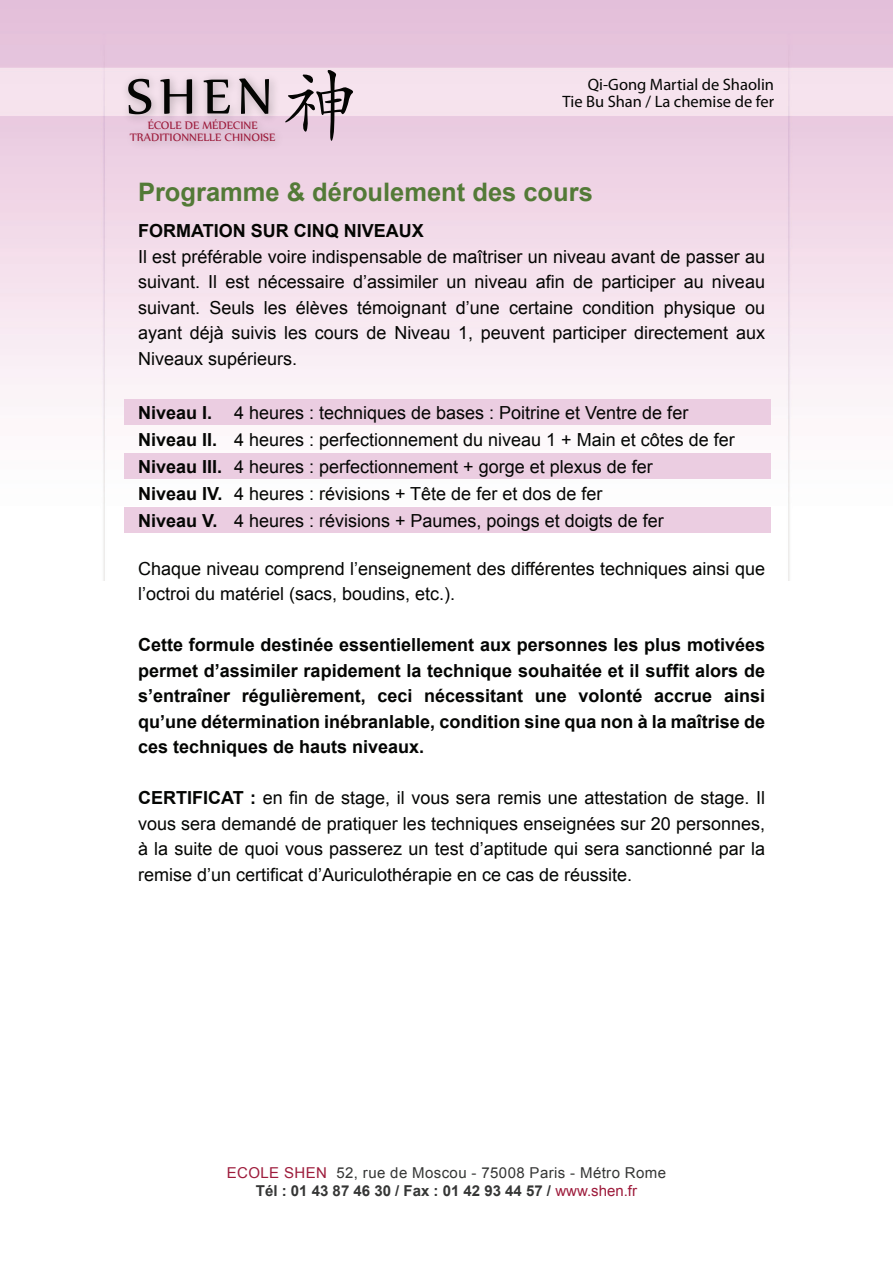
<style>
.page{position:relative;width:893px;height:1263px;background:#fff}
.page>*{position:absolute;margin:0;border:0;box-sizing:border-box;transform-origin:0 0}
.t1{font:59.85px "Nyala";color:#040503}
.t2{font:700 25.5px "Arial";color:#537a37}
.t3{font:18px/25.5px "Arial";color:#040503}
.t4{font:700 18px/27px "Arial";color:#040503}
.t5{font:16.5px/16.5px "Myriad Pro";color:#040503;text-align:right}
.t6{font:15px/18px "Arial";letter-spacing:.025em;color:#353635;text-align:center}
.t7{font:13.2px "Nyala";color:#9d1b3b}
.s1{font-family:"Adobe Kaiti Std";font-size:76.35px}
.s2{font-weight:700}
.s3{color:#9d1b3b}
</style>
<div class="page">
<div style="left:125px;top:399px;width:646px;height:26px;background:#ebcde1"></div>
<div style="left:125px;top:453px;width:646px;height:26px;background:#ebcde1"></div>
<div style="left:125px;top:507px;width:646px;height:26px;background:#ebcde1"></div>
<img style="left:119px;top:108px;width:172px;height:51px">
<h1 class="t1" style="left:127px;top:60px;width:233px">SHEN<span class="s1">神</span></h1>
<p class="t7" style="left:148px;top:117px;width:112px">ÉCOLE DE MÉDECINE</p>
<p class="t7" style="left:130px;top:129px;width:147px">TRADITIONNELLE CHINOISE</p>
<p class="t5" style="left:562px;top:76px;width:213px">Qi-Gong Martial de Shaolin<br>Tie Bu Shan / La chemise de fer</p>
<h2 class="t2" style="left:138px;top:175px;width:456px">Programme &amp; déroulement des cours</h2>
<p class="t4" style="left:138px;top:218px;width:287px">FORMATION SUR CINQ NIVEAUX</p>
<p class="t3" style="left:138px;top:244px;width:628px;text-align:justify">Il est préférable voire indispensable de maîtriser un niveau avant de passer au suivant. Il est nécessaire d’assimiler un niveau afin de participer au niveau suivant. Seuls les élèves témoignant d’une certaine condition physique ou ayant déjà suivis les cours de Niveau 1, peuvent participer directement aux Niveaux supérieurs.</p>
<p class="t4" style="left:138px;top:399px;width:86px">Niveau I.<br>Niveau II.<br>Niveau III.<br>Niveau IV.<br>Niveau V.</p>
<p class="t3" style="left:234px;top:399px;width:502px;line-height:27px">4 heures : techniques de bases : Poitrine et Ventre de fer<br>4 heures : perfectionnement du niveau 1 + Main et côtes de fer 4 heures : perfectionnement + gorge et plexus de fer<br>4 heures : révisions + Tête de fer et dos de fer<br>4 heures : révisions + Paumes, poings et doigts de fer</p>
<p class="t3" style="left:138px;top:556px;width:628px">Chaque niveau comprend l’enseignement des différentes techniques ainsi que l’octroi du matériel (sacs, boudins, etc.).</p>
<p class="t4" style="left:138px;top:633px;width:628px;line-height:25.5px;text-align:justify">Cette formule destinée essentiellement aux personnes les plus motivées permet d’assimiler rapidement la technique souhaitée et il suffit alors de s’entraîner régulièrement, ceci nécessitant une volonté accrue ainsi qu’une détermination inébranlable, condition sine qua non à la maîtrise de ces techniques de hauts niveaux.</p>
<p class="t3" style="left:138px;top:785px;width:629px;text-align:justify"><span class="s2">CERTIFICAT :</span> en fin de stage, il vous sera remis une attestation de stage. Il vous sera demandé de pratiquer les techniques enseignées sur 20 personnes, à la suite de quoi vous passerez un test d’aptitude qui sera sanctionné par la remise d’un certificat d’Auriculothérapie en ce cas de réussite.</p>
<p class="t6" style="left:227px;top:1164px;width:441px"><span class="s3">ECOLE SHEN</span> 52, rue de Moscou - 75008 Paris - Métro Rome<br><span class="s2">Tél : 01 43 87 46 30 / Fax : 01 42 93 44 57 /</span> <span class="s3">www.shen.fr</span></p>
</div>
